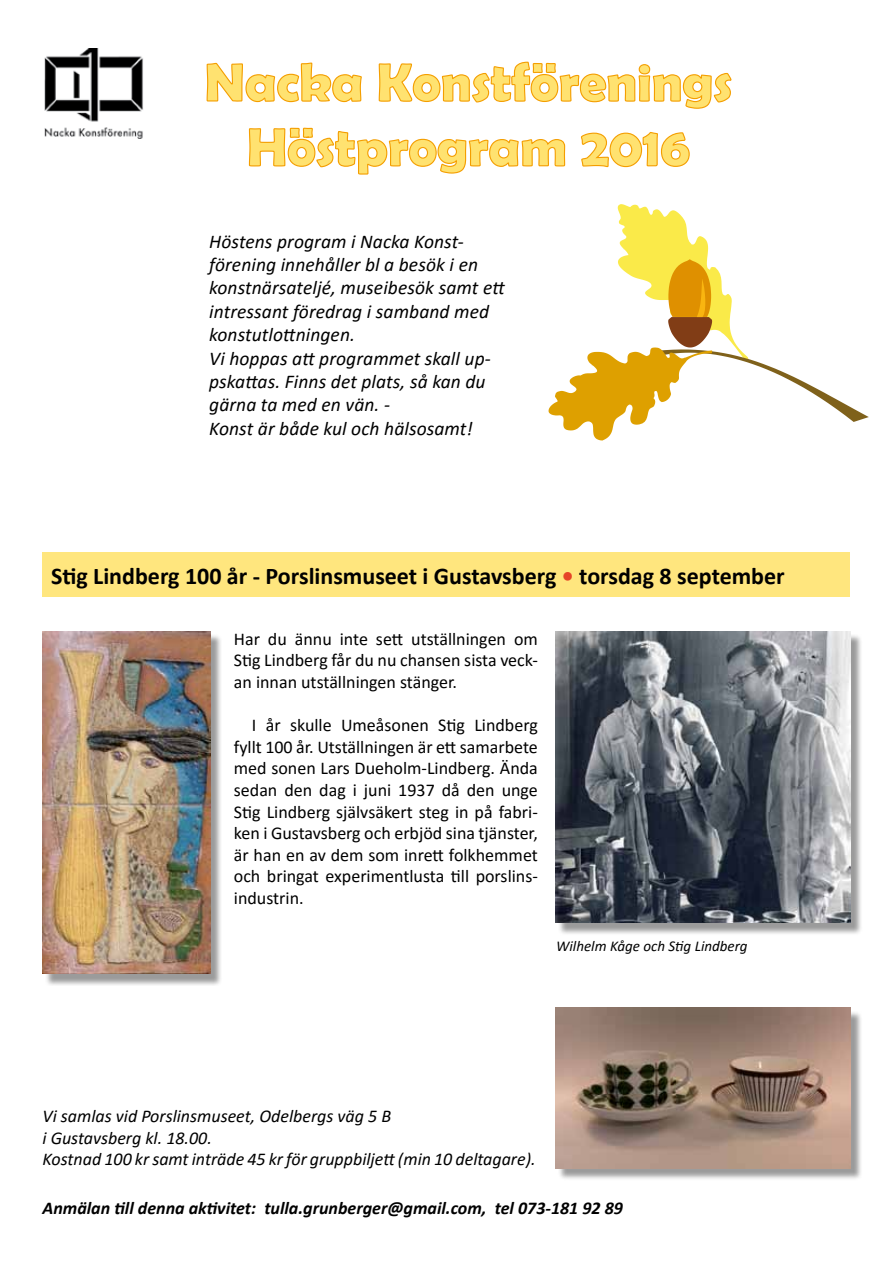
<style>
.page{position:relative;width:893px;height:1263px;background:#fff}
.page>*{position:absolute;margin:0;border:0;box-sizing:border-box;transform-origin:0 0}
.t1{font:700 54px/64.8px "Berlin Sans FB Demi";color:#ffe270;text-align:center}
.t2{font:700 24px "Calibri";color:#000}
.t3{font:italic 19.5px/23.4px "Calibri";letter-spacing:.005em;color:#000}
.t4{font:18px/21.6px "Calibri";color:#000;text-align:justify}
.t5{font:italic 18px/21.6px "Calibri";color:#000}
.t6{font:italic 700 18px "Calibri";color:#000}
.t7{font:italic 15px "Calibri";color:#000}
.s1{color:#e64427}
</style>
<div class="page">
<svg style="left:206px;top:62px;width:156px;height:41px"></svg>
<svg style="left:378px;top:61px;width:354px;height:48px"></svg>
<svg style="left:248px;top:127px;width:621px;height:314px"></svg>
<div style="left:43px;top:553px;width:807px;height:44px;background:#ffe67e"></div>
<div style="left:45px;top:633px;width:178px;height:353px;background:#000;opacity:.4"></div>
<img style="left:43px;top:631px;width:167px;height:343px">
<div style="left:558px;top:633px;width:305px;height:302px;background:#000;opacity:.4"></div>
<img style="left:555px;top:631px;width:295px;height:292px">
<div style="left:558px;top:1010px;width:305px;height:171px;background:#000;opacity:.4"></div>
<img style="left:555px;top:1008px;width:295px;height:160px">
<img style="left:45px;top:49px;width:98px;height:90px">
<h1 class="t1" style="left:205px;top:49px;width:529px">Nacka Konstförenings<br>Höstprogram 2016</h1>
<p class="t3" style="left:209px;top:229px;width:297px">Höstens program i Nacka Konst&shy;förening innehåller bl a besök i en konstnärsateljé, museibesök samt ett intressant föredrag i samband med konstutlottningen.<br>Vi hoppas att programmet skall up&shy;pskattas. Finns det plats, så kan du gärna ta med en vän. -<br>Konst är både kul och hälsosamt!</p>
<h2 class="t2" style="left:51px;top:559px;width:735px">Stig Lindberg 100 år - Porslinsmuseet i Gustavsberg <span class="s1">•</span> torsdag 8 september</h2>
<p class="t4" style="left:234px;top:627px;width:306px">Har du ännu inte sett utställningen om Stig Lindberg får du nu chansen sista veck&shy;an innan utställningen stänger.</p>
<p class="t4" style="left:234px;top:714px;width:306px;text-indent:18px">I år skulle Umeåsonen Stig Lindberg fyllt 100 år. Utställningen är ett samarbete med sonen Lars Dueholm-Lindberg. Ända sedan den dag i juni 1937 då den unge Stig Lindberg självsäkert steg in på fabri&shy;ken i Gustavsberg och erbjöd sina tjänster, är han en av dem som inrett folkhemmet och bringat experimentlusta till porslins&shy;industrin.</p>
<p class="t7" style="left:556px;top:935px;width:193px">Wilhelm Kåge och Stig Lindberg</p>
<p class="t5" style="left:43px;top:1104px;width:495px">Vi samlas vid Porslinsmuseet, Odelbergs väg 5 B<br>i Gustavsberg kl. 18.00.<br>Kostnad 100 kr samt inträde 45 kr för gruppbiljett (min 10 deltagare).</p>
<p class="t6" style="left:43px;top:1196px;width:582px">Anmälan till denna aktivitet: tulla.grunberger@gmail.com, tel 073-181 92 89</p>
</div>
